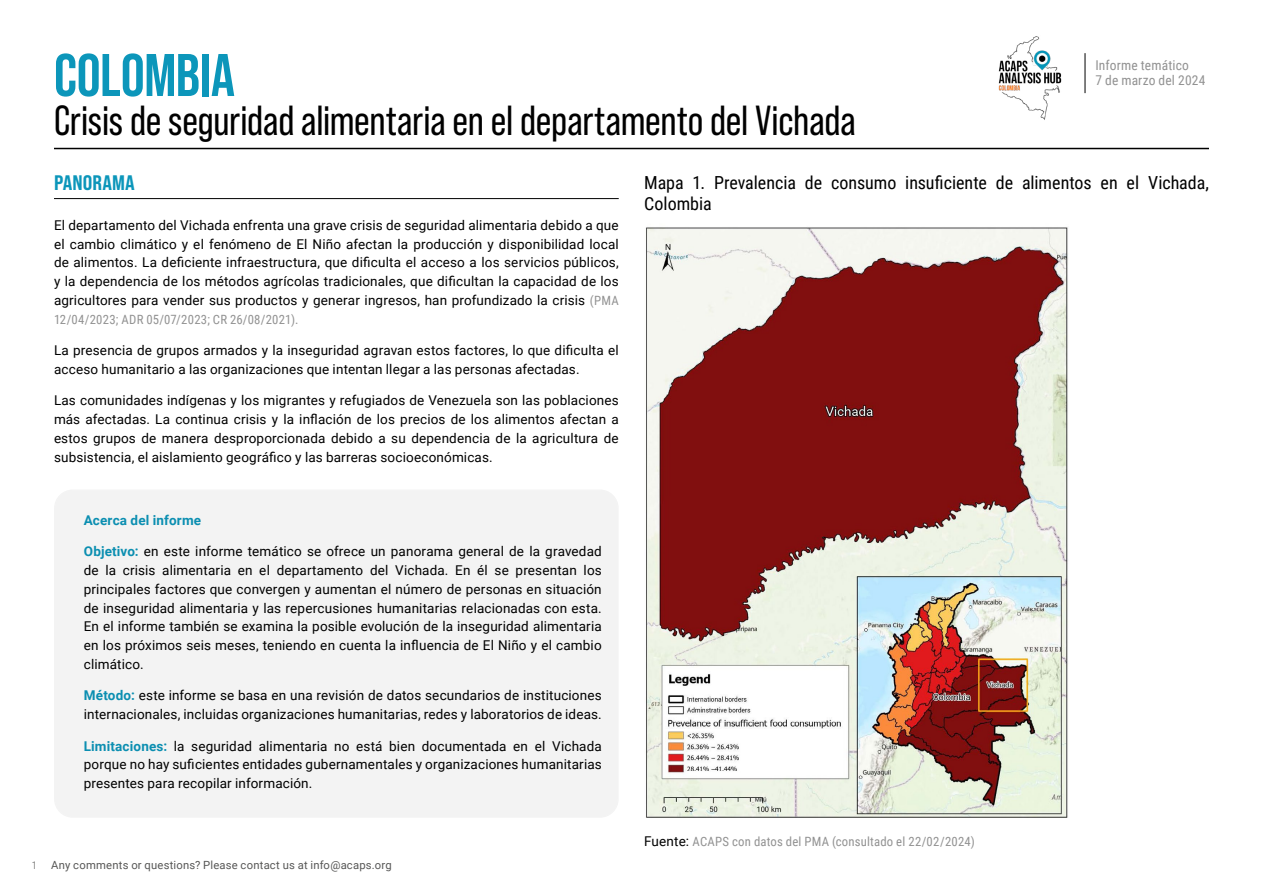
<style>
.page{position:relative;width:1263px;height:893px;background:#fff}
.page>*{position:absolute;margin:0;border:0;box-sizing:border-box;transform-origin:0 0}
.t1{font:700 60px "Bebas Neue Pro";letter-spacing:-.005em;color:#0c96ba}
.t2{font:42px "Bebas Neue Pro";letter-spacing:-.005em;color:#000}
.t3{font:21px "Bebas Neue Pro Semi Exp X Bold";letter-spacing:.005em;color:#0c96ba}
.t4{font:18px/21.6px "Roboto Condensed";color:#000}
.t5{font:13.5px/18.8px "Roboto";letter-spacing:.01em;color:#000;text-align:justify}
.t6{font:13.5px "Roboto Condensed";letter-spacing:.01em;color:#929292}
.t7{font:700 13.5px "Roboto";letter-spacing:.015em;color:#0c96ba}
.t8{font:12.75px "Roboto Condensed";letter-spacing:.015em;color:#929292}
.t9{font:11.25px "Roboto";letter-spacing:.02em;color:#575756}
.t10{font:300 10.5px "Roboto Condensed";color:#575756}
.s1{font-family:"Roboto Condensed";font-size:12.75px;color:#929292}
.s2{font-weight:700;color:#0c96ba}
.s3{font-family:"Roboto";font-size:13.5px;color:#000}
</style>
<div class="page">
<img style="left:998px;top:36px;width:64px;height:84px">
<hr style="left:1085px;top:53px;width:1px;height:40px;background:#000">
<hr style="left:54px;top:148px;width:1155px;height:1px;background:#000">
<img style="left:646px;top:227px;width:422px;height:591px">
<hr style="left:54px;top:198px;width:565px;height:1px;background:#000">
<div style="left:55px;top:490px;width:563px;height:327px;background:#f3f3f3;border-radius:18px"></div>
<div style="left:54px;top:489px;width:565px;height:329px;border:2px solid #000;border-radius:18px"></div>
<h1 class="t1" style="left:54px;top:41px;width:182px">COLOMBIA</h1>
<p class="t6" style="left:1095px;top:56px;width:95px">Informe temático</p>
<p class="t6" style="left:1095px;top:71px;width:111px">7 de marzo del 2024</p>
<h2 class="t2" style="left:54px;top:97px;width:803px">Crisis de seguridad alimentaria en el departamento del Vichada</h2>
<h3 class="t3" style="left:54px;top:170px;width:82px">PANORAMA</h3>
<p class="t5" style="left:54px;top:215px;width:566px">El departamento del Vichada enfrenta una grave crisis de seguridad alimentaria debido a que el cambio climático y el fenómeno de El Niño afectan la producción y disponibilidad local de alimentos. La deficiente infraestructura, que dificulta el acceso a los servicios públicos, y la dependencia de los métodos agrícolas tradicionales, que dificultan la capacidad de los agricultores para vender sus productos y generar ingresos, han profundizado la crisis <span class="s1">(PMA</span></p>
<p class="t8" style="left:54px;top:310px;width:246px">12/04/2023; ADR 05/07/2023; CR 26/08/2021).</p>
<p class="t5" style="left:54px;top:340px;width:566px">La presencia de grupos armados y la inseguridad agravan estos factores, lo que dificulta el acceso humanitario a las organizaciones que intentan llegar a las personas afectadas.</p>
<p class="t5" style="left:54px;top:391px;width:566px">Las comunidades indígenas y los migrantes y refugiados de Venezuela son las poblaciones más afectadas. La continua crisis y la inflación de los precios de los alimentos afectan a estos grupos de manera desproporcionada debido a su dependencia de la agricultura de subsistencia, el aislamiento geográfico y las barreras socioeconómicas.</p>
<h3 class="t4" style="left:644px;top:171px;width:566px">Mapa 1. Prevalencia de consumo insuficiente de alimentos en el Vichada,<br>Colombia</h3>
<p class="t7" style="left:84px;top:510px;width:119px">Acerca del informe</p>
<p class="t5" style="left:84px;top:542px;width:519px"><span class="s2">Objetivo:</span> en este informe temático se ofrece un panorama general de la gravedad de la crisis alimentaria en el departamento del Vichada. En él se presentan los principales factores que convergen y aumentan el número de personas en situación de inseguridad alimentaria y las repercusiones humanitarias relacionadas con esta.<br>En el informe también se examina la posible evolución de la inseguridad alimentaria en los próximos seis meses, teniendo en cuenta la influencia de El Niño y el cambio climático.</p>
<p class="t5" style="left:84px;top:686px;width:519px"><span class="s2">Método:</span> este informe se basa en una revisión de datos secundarios de instituciones internacionales, incluidas organizaciones humanitarias, redes y laboratorios de ideas.</p>
<p class="t5" style="left:84px;top:736px;width:519px"><span class="s2">Limitaciones:</span> la seguridad alimentaria no está bien documentada en el Vichada porque no hay suficientes entidades gubernamentales y organizaciones humanitarias presentes para recopilar información.</p>
<p class="t10" style="left:32px;top:858px;width:7px">1</p>
<p class="t9" style="left:51px;top:857px;width:342px">Any comments or questions? Please contact us at info@acaps.org</p>
<p class="t8" style="left:644px;top:833px;width:332px"><span class="s3">Fuente:</span> ACAPS con datos del PMA (consultado el 22/02/2024)</p>
</div>
